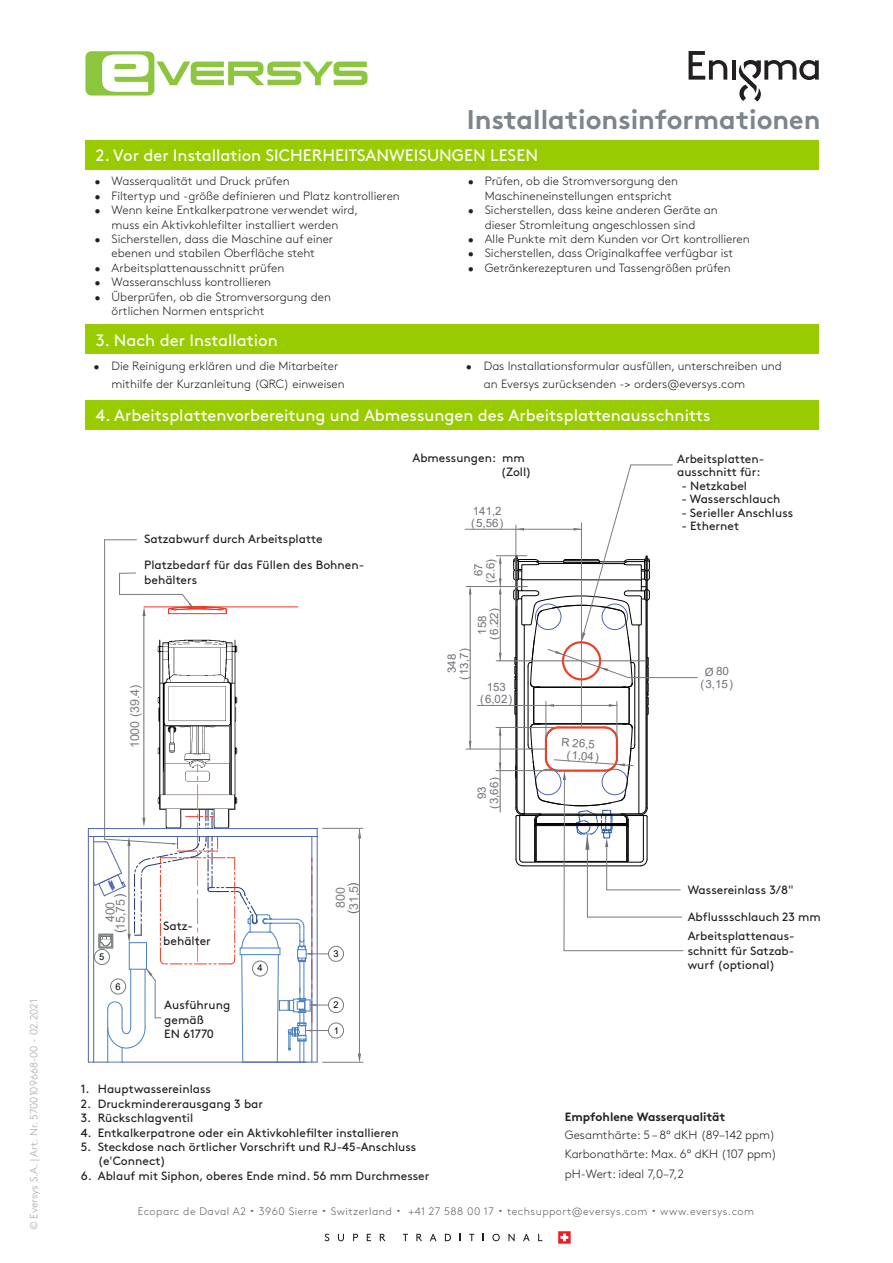
<style>
.page{position:relative;width:893px;height:1263px;background:#fff}
.page>*{position:absolute;margin:0;border:0;box-sizing:border-box;transform-origin:0 0}
.t1{font:700 27px "Brown Pro";color:#7c858c}
.t2{font:16.5px "Brown Pro";color:#fff}
.t3{font:12.45px/13.2px "Arial";color:#7b7d80;text-align:center}
.t4{font:300 12px/14.4px "Brown Pro";color:#231f20}
.t5{font:12px/14.4px "Brown Pro";color:#231f20}
.t6{font:700 12px "Brown Pro";color:#231f20}
.t7{font:11.4px/12.1px "Arial";color:#717077;text-align:center}
.t8{font:300 10.8px "Brown Pro";letter-spacing:.045em;color:#636366}
.t9{font:300 10.5px "Brown Pro";color:#9da7ae}
.t10{font:9.3px "Arial";color:#000001}
.s1{font-size:13.2px;color:#717077}
.s2{font-family:"Koz Go Pr 6 N";font-weight:400}
</style>
<div class="page">
<svg style="left:85px;top:51px;width:282px;height:45px"></svg>
<svg style="left:325px;top:1234px;width:4px;height:7px"></svg>
<svg style="left:338px;top:1234px;width:6px;height:7px"></svg>
<svg style="left:353px;top:1234px;width:5px;height:7px"></svg>
<svg style="left:367px;top:1234px;width:4px;height:7px"></svg>
<svg style="left:380px;top:1234px;width:6px;height:7px"></svg>
<svg style="left:403px;top:1234px;width:5px;height:7px"></svg>
<svg style="left:416px;top:1234px;width:6px;height:7px"></svg>
<svg style="left:430px;top:1234px;width:7px;height:7px"></svg>
<svg style="left:445px;top:1234px;width:6px;height:7px"></svg>
<svg style="left:469px;top:1234px;width:5px;height:7px"></svg>
<svg style="left:492px;top:1234px;width:8px;height:7px"></svg>
<svg style="left:508px;top:1234px;width:7px;height:7px"></svg>
<svg style="left:523px;top:1234px;width:7px;height:7px"></svg>
<svg style="left:538px;top:1234px;width:4px;height:7px"></svg>
<svg style="left:558px;top:1231px;width:13px;height:13px"></svg>
<img style="left:143px;top:638px;width:95px;height:126px">
<hr style="left:144px;top:606px;width:154px;height:1px;background:#ee3722">
<hr style="left:465px;top:529px;width:116px;height:1px;background:#797c7e">
<hr style="left:587px;top:835px;width:1px;height:82px;background:#797c7e">
<hr style="left:587px;top:917px;width:95px;height:1px;background:#797c7e">
<hr style="left:564px;top:780px;width:1px;height:171px;background:#797c7e">
<hr style="left:564px;top:950px;width:119px;height:1px;background:#797c7e">
<hr style="left:466px;top:586px;width:57px;height:1px;background:#797c7e">
<hr style="left:477px;top:705px;width:140px;height:1px;background:#797c7e">
<hr style="left:466px;top:749px;width:80px;height:1px;background:#797c7e">
<hr style="left:470px;top:589px;width:1px;height:160px;background:#797c7e">
<hr style="left:144px;top:615px;width:1px;height:204px;background:#797c7e">
<hr style="left:120px;top:594px;width:62px;height:1px;background:#797c7e">
<hr style="left:105px;top:539px;width:31px;height:1px;background:#797c7e">
<svg style="left:142px;top:607px;width:4px;height:9px"></svg>
<svg style="left:119px;top:573px;width:17px;height:21px"></svg>
<hr style="left:104px;top:540px;width:1px;height:299px;background:#797c7e">
<svg style="left:168px;top:594px;width:59px;height:20px"></svg>
<div style="left:328px;top:1023px;width:16px;height:15px;border:1px solid #797c7e;border-radius:50%"></div>
<div style="left:328px;top:946px;width:16px;height:16px;border:1px solid #797c7e;border-radius:50%"></div>
<hr style="left:323px;top:1062px;width:40px;height:1px;background:#797c7e">
<hr style="left:323px;top:828px;width:40px;height:1px;background:#797c7e">
<svg style="left:358px;top:1053px;width:3px;height:10px"></svg>
<hr style="left:359px;top:829px;width:1px;height:226px;background:#797c7e">
<div style="left:328px;top:997px;width:16px;height:16px;border:1px solid #797c7e;border-radius:50%"></div>
<svg style="left:496px;top:464px;width:185px;height:426px"></svg>
<svg style="left:88px;top:764px;width:240px;height:299px"></svg>
<hr style="left:628px;top:677px;width:69px;height:1px;background:#797c7e">
<svg style="left:689px;top:51px;width:38px;height:29px"></svg>
<hr style="left:732px;top:60px;width:4px;height:20px;background:#231f20">
<svg style="left:739px;top:60px;width:80px;height:42px"></svg>
<div style="left:85px;top:140px;width:734px;height:30px;background:#9c0"></div>
<div style="left:85px;top:325px;width:734px;height:29px;background:#9c0"></div>
<div style="left:85px;top:400px;width:734px;height:29px;background:#9c0"></div>
<p class="t9" style="left:26px;top:1230px;width:232px;rotate:-90deg">© Eversys S.A. | Art. Nr. 5700109668-00 - 02.2021</p>
<p class="t1" style="left:467px;top:97px;width:355px">Installationsinformationen</p>
<p class="t2" style="left:96px;top:143px;width:444px">2. Vor der Installation SICHERHEITSANWEISUNGEN LESEN</p>
<p class="t4" style="left:95px;top:173px;width:196px">• Wasserqualität und Druck prüfen</p>
<p class="t4" style="left:95px;top:188px;width:307px">• Filtertyp und -größe definieren und Platz kontrollieren</p>
<p class="t4" style="left:95px;top:202px;width:265px;text-align:center">• Wenn keine Entkalkerpatrone verwendet wird, muss ein Aktivkohlefilter installiert werden</p>
<p class="t4" style="left:95px;top:231px;width:240px;text-align:center">• Sicherstellen, dass die Maschine auf einer ebenen und stabilen Oberfläche steht</p>
<p class="t4" style="left:95px;top:260px;width:191px">• Arbeitsplattenausschnitt prüfen</p>
<p class="t4" style="left:95px;top:274px;width:178px">• Wasseranschluss kontrollieren</p>
<p class="t4" style="left:112px;top:288px;width:221px;text-indent:-17px">• Überprüfen, ob die Stromversorgung den örtlichen Normen entspricht</p>
<p class="t2" style="left:96px;top:327px;width:183px">3. Nach der Installation</p>
<p class="t4" style="left:485px;top:173px;width:195px;text-indent:-17px">• Prüfen, ob die Stromversorgung den<br>Maschineneinstellungen entspricht</p>
<p class="t4" style="left:468px;top:202px;width:252px;text-align:center">• Sicherstellen, dass keine anderen Geräte an dieser Stromleitung angeschlossen sind</p>
<p class="t4" style="left:468px;top:231px;width:283px">• Alle Punkte mit dem Kunden vor Ort kontrollieren</p>
<p class="t4" style="left:468px;top:245px;width:267px">• Sicherstellen, dass Originalkaffee verfügbar ist</p>
<p class="t4" style="left:468px;top:260px;width:264px">• Getränkerezepturen und Tassengrößen prüfen</p>
<p class="t4" style="left:112px;top:356px;width:235px;line-height:18px;text-indent:-18px">• Die Reinigung erklären und die Mitarbeiter mithilfe der Kurzanleitung (QRC) einweisen</p>
<p class="t4" style="left:484px;top:356px;width:299px;line-height:18px;text-indent:-18px">• Das Installationsformular ausfüllen, unterschreiben und an Eversys zurücksenden -&gt; orders@eversys.com</p>
<p class="t2" style="left:96px;top:402px;width:616px">4. Arbeitsplattenvorbereitung und Abmessungen des Arbeitsplattenausschnitts</p>
<p class="t5" style="left:412px;top:449px;width:114px">Abmessungen: mm</p>
<p class="t5" style="left:501px;top:463px;width:32px">(Zoll)</p>
<p class="t5" style="left:144px;top:530px;width:180px">Satzabwurf durch Arbeitsplatte</p>
<p class="t5" style="left:144px;top:557px;width:222px">Platzbedarf für das Füllen des Bohnen&shy;behälters</p>
<p class="t3" style="left:128px;top:748px;width:65px;rotate:-90deg">1000 (39.4)</p>
<p class="t7" style="left:471px;top:505px;width:34px;text-align:left">141,2 (5,56)</p>
<p class="t7" style="left:472px;top:583px;width:26px;rotate:-90deg">67 (2.6)</p>
<p class="t7" style="left:476px;top:640px;width:34px;rotate:-90deg">158<br>( 6.22)</p>
<p class="t7" style="left:446px;top:680px;width:34px;rotate:-90deg">348 (13,7)</p>
<p class="t7" style="left:480px;top:681px;width:34px">153 (6,02)</p>
<p class="t7" style="left:476px;top:809px;width:34px;rotate:-90deg">93 (3,66)</p>
<p class="t3" style="left:114px;top:933px;width:41px;rotate:-90deg"><span class="s1">(</span>15,75<span class="s1">)</span></p>
<p class="t3" style="left:104px;top:922px;width:22px;rotate:-90deg">400</p>
<p class="t5" style="left:163px;top:918px;width:49px">Satz&shy;behälter</p>
<p class="t3" style="left:334px;top:914px;width:34px;rotate:-90deg">800 <span class="s1">(</span>31,5<span class="s1">)</span></p>
<p class="t10" style="left:99px;top:950px;width:7px">5</p>
<p class="t10" style="left:334px;top:947px;width:7px">3</p>
<p class="t10" style="left:115px;top:980px;width:7px">6</p>
<p class="t5" style="left:164px;top:997px;width:68px">Ausführung gemäß<br>EN 61770</p>
<p class="t10" style="left:257px;top:961px;width:7px">4</p>
<p class="t10" style="left:334px;top:998px;width:7px">2</p>
<p class="t10" style="left:334px;top:1024px;width:7px">1</p>
<p class="t5" style="left:81px;top:1081px;width:132px">1. Hauptwassereinlass</p>
<p class="t5" style="left:81px;top:1095px;width:184px">2. Druckmindererausgang 3 bar</p>
<p class="t5" style="left:81px;top:1110px;width:114px">3. Rückschlagventil</p>
<p class="t5" style="left:81px;top:1124px;width:319px">4. Entkalkerpatrone oder ein Aktivkohlefilter installieren</p>
<p class="t5" style="left:98px;top:1138px;width:320px;text-indent:-17px">5. Steckdose nach örtlicher Vorschrift und RJ-45-Anschluss (e'Connect)</p>
<p class="t5" style="left:81px;top:1167px;width:350px">6. Ablauf mit Siphon, oberes Ende mind. 56 mm Durchmesser</p>
<p class="t5" style="left:677px;top:451px;width:87px;line-height:13.5px">Arbeitsplatten&shy;ausschnitt für:</p>
<p class="t5" style="left:681px;top:477px;width:67px">- Netzkabel</p>
<p class="t5" style="left:681px;top:491px;width:101px">- Wasserschlauch</p>
<p class="t5" style="left:681px;top:504px;width:113px">- Serieller Anschluss</p>
<p class="t5" style="left:681px;top:518px;width:59px">- Ethernet</p>
<p class="t7" style="left:562px;top:736px;width:40px;rotate:4deg">R 26,5 (1,04)</p>
<p class="t7" style="left:701px;top:664px;width:34px;line-height:12.9px;text-align:left;text-indent:15px;rotate:1deg">80 (3,15)</p>
<p class="t7" style="left:705px;top:666px;width:10px">Ø</p>
<p class="t5" style="left:688px;top:881px;width:107px">Wassereinlass 3/8"</p>
<p class="t5" style="left:688px;top:928px;width:109px;text-align:justify">Arbeitsplattenaus&shy;schnitt für Satzab&shy;wurf (optional)</p>
<p class="t5" style="left:688px;top:908px;width:134px">Abflussschlauch 23 mm</p>
<p class="t6" style="left:565px;top:1107px;width:162px">Empfohlene Wasserqualität</p>
<p class="t4" style="left:565px;top:1127px;width:212px">Gesamthärte: 5 – 8° dKH (89–142 ppm)</p>
<p class="t4" style="left:565px;top:1146px;width:214px">Karbonathärte: Max. 6° dKH (107 ppm)</p>
<p class="t4" style="left:565px;top:1166px;width:121px">pH-Wert: ideal 7,0–7,2</p>
<p class="t8" style="left:138px;top:1203px;width:618px">Ecoparc de Daval A2 <span class="s2">・</span> 3960 Sierre <span class="s2">・</span> Switzerland <span class="s2">・</span> +41 27 588 00 17 <span class="s2">・</span> techsupport@eversys.com <span class="s2">・</span> www.eversys.com</p>
</div>
